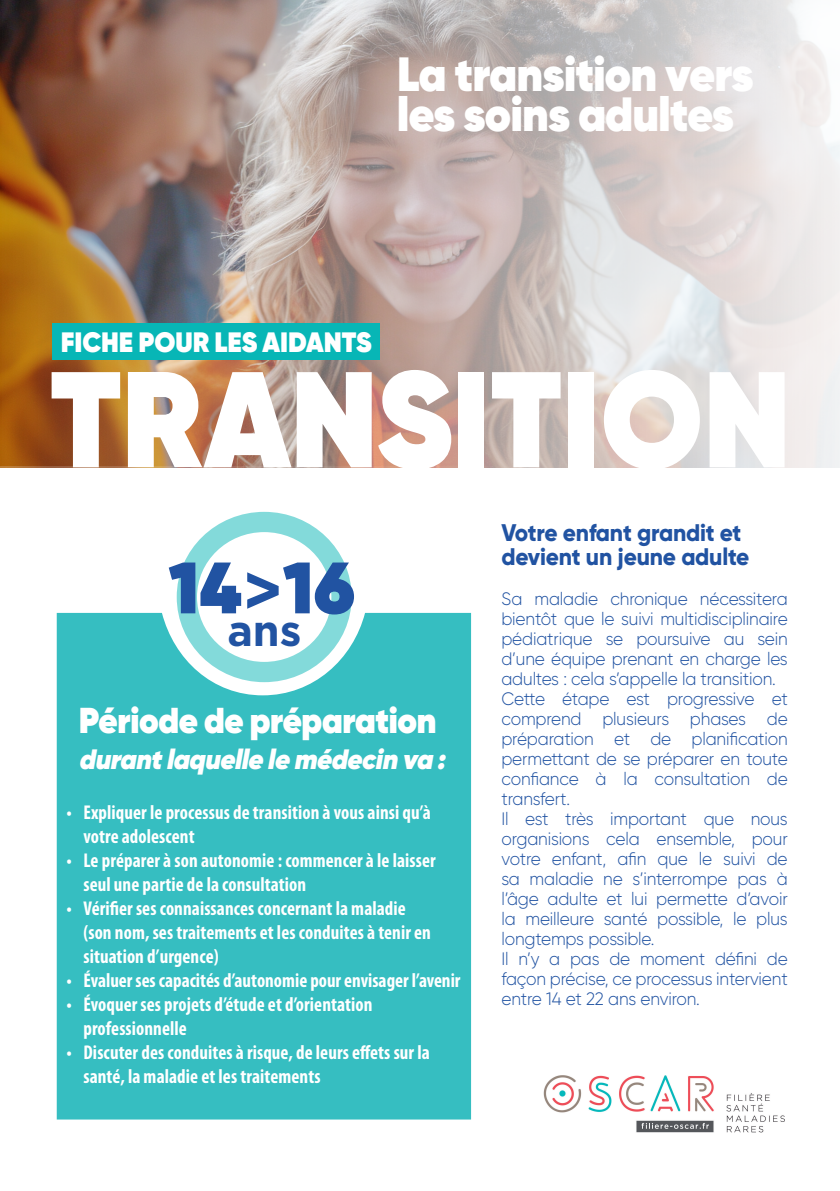
<style>
.page{position:relative;width:840px;height:1191px;background:#fff}
.page>*{position:absolute;margin:0;border:0;box-sizing:border-box;transform-origin:0 0}
.t1{font:800 136px "Gilroy";color:#fff;scale:.95 1}
.t2{font:800 72.6px "Gilroy";color:#2153a2}
.t3{font:800 48px/40px "Gilroy";letter-spacing:-.015em;color:#fff;scale:.95 1}
.t4{font:700 43.2px "Gotham";color:#2153a2}
.t5{font:800 36px "Gilroy";letter-spacing:-.01em;color:#fff;scale:.95 1}
.t6{font:italic 800 28px "Gilroy";color:#fff;scale:.95 1}
.t7{font:800 28px "Gilroy";color:#fff;scale:.95 1}
.t8{font:800 24px/24px "Gilroy";letter-spacing:-.01em;color:#2153a2;scale:.95 1}
.t9{font:700 condensed 20px/24px "Myriad Pro";letter-spacing:.005em;color:#fff;scale:.95 1}
.t10{font:300 18px/20px "Gilroy";letter-spacing:-.01em;color:#2153a2;scale:.95 1}
.s1{font-family:"Gotham";font-weight:700;font-size:64.8px}
</style>
<div class="page">
<img style="left:0;top:0;width:839px;height:467px">
<div style="left:0;top:466px;width:775px;height:229px;background:#fff"></div>
<img style="left:543px;top:1075px;width:242px;height:58px">
<div style="left:177px;top:512px;width:174px;height:170px;border:20px solid #07b6b6;border-radius:50%"></div>
<div style="left:57px;top:613px;width:414px;height:506px;background:#36bec1"></div>
<div style="left:52px;top:323px;width:328px;height:37px;background:#07b6b6"></div>
<h3 class="t3" style="left:397px;top:54px;width:376px">La transition vers les soins adultes</h3>
<h3 class="t7" style="left:61px;top:324px;width:328px">fiche Pour les aidants</h3>
<h1 class="t1" style="left:50px;top:333px;width:780px">transition</h1>
<h2 class="t2" style="left:169px;top:541px;width:187px">14<span class="s1">&gt;</span>16</h2>
<h3 class="t4" style="left:227px;top:601px;width:76px">ans</h3>
<h3 class="t5" style="left:79px;top:697px;width:377px">Période de préparation</h3>
<h3 class="t6" style="left:79px;top:741px;width:393px">durantlaquelle le médecin va :</h3>
<p class="t9" style="left:83px;top:800px;width:367px;text-indent:-17px">• Expliquer le processus de transition à vous ainsi qu’à votre adolescent</p>
<p class="t9" style="left:83px;top:848px;width:372px;text-indent:-17px">• Le préparer à son autonomie : commencer à le laisser seul une partie de la consultation</p>
<p class="t9" style="left:83px;top:896px;width:367px;text-indent:-17px">• Vérifier ses connaissances concernant la maladie (son nom, ses traitements et les conduites à tenir en situation d’urgence)</p>
<p class="t9" style="left:66px;top:968px;width:416px">• Évaluer ses capacités d’autonomie pour envisager l’avenir</p>
<p class="t9" style="left:83px;top:992px;width:305px;text-indent:-17px">• Évoquer ses projets d’étude et d’orientation professionnelle</p>
<p class="t9" style="left:83px;top:1040px;width:366px;text-indent:-17px">• Discuter des conduites à risque, de leurs effets sur la santé, la maladie et les traitements</p>
<h3 class="t8" style="left:501px;top:520px;width:262px">Votre enfant grandit et devient un jeune adulte</h3>
<p class="t10" style="left:501px;top:588px;width:303px">Sa maladie chronique nécessitera bientôt que le suivi multidisciplinaire pédiatrique se poursuive au sein d’une équipe prenant en charge les adultes : cela s’appelle la transition.<br>Cette étape est progressive et comprend plusieurs phases de préparation et de planification permettant de se préparer en toute confiance à la consultation de transfert.<br>Il est très important que nous organisions cela ensemble, pour votre enfant, afin que le suivi de sa maladie ne s’interrompe pas à l’âge adulte et lui permette d’avoir la meilleure santé possible, le plus longtemps possible.<br>Il n’y a pas de moment défini de façon précise, ce processus intervient entre 14 et 22 ans environ.</p>
</div>
